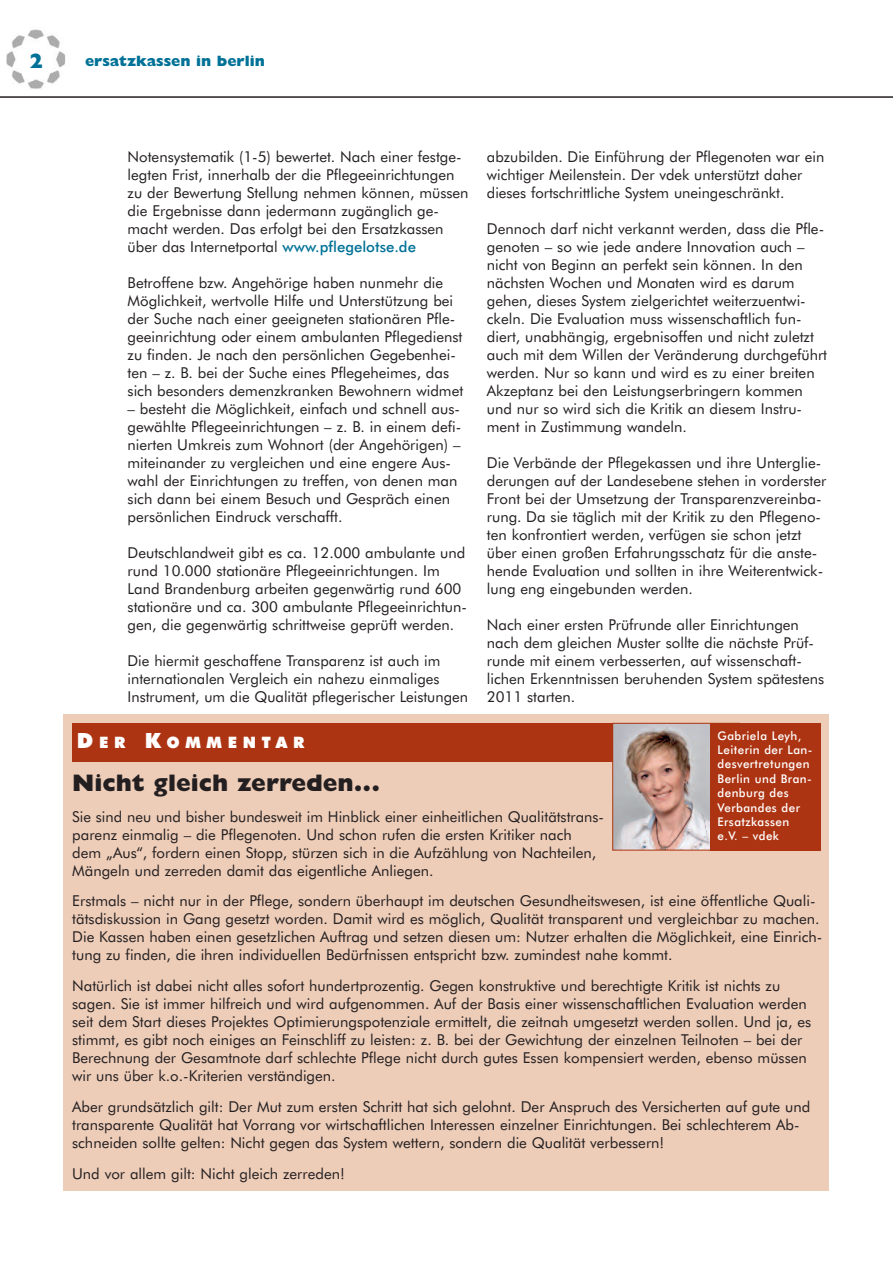
<style>
.page{position:relative;width:893px;height:1263px;background:#fff}
.page>*{position:absolute;margin:0;border:0;box-sizing:border-box;transform-origin:0 0}
.t1{font:800 24px "Gill Sans";color:#231f20}
.t2{font:800 21px "Gill Sans";color:#007297}
.t3{font:900 15.75px "Futura BT";letter-spacing:.365em;color:#fff}
.t4{font:15px/18px "Futura BT";color:#231f20}
.t5{font:800 15px "Gill Sans";color:#007297}
.t6{font:500 12px/14.4px "Futura BT";letter-spacing:.035em;color:#fff}
.s1{font-weight:500;color:#007297}
.s2{font-size:21px}
</style>
<div class="page">
<img style="left:6px;top:29px;width:60px;height:60px">
<hr style="left:0;top:96px;width:893px;height:2px;background:#231f20">
<div style="left:64px;top:714px;width:765px;height:477px;background:#edccb8"></div>
<div style="left:72px;top:723px;width:749px;height:38px;background:#ad3412"></div>
<img style="left:614px;top:725px;width:96px;height:123px">
<div style="left:612px;top:723px;width:128px;height:127px;border:1px solid #ad3412"></div>
<div style="left:710px;top:723px;width:111px;height:127px;background:#ad3412"></div>
<h2 class="t2" style="left:29px;top:53px;width:16px">2</h2>
<p class="t5" style="left:85px;top:56px;width:181px">ersatzkassen in berlin</p>
<p class="t4" style="left:128px;top:149px;width:343px">Notensystematik (1-5) bewertet. Nach einer festge&shy;legten Frist, innerhalb der die Pflegeeinrichtungen zu der Bewertung Stellung nehmen können, müssen die Ergebnisse dann jedermann zugänglich ge&shy;macht werden. Das erfolgt bei den Ersatzkassen über das Internetportal <span class="s1">www.pflegelotse.de</span></p>
<p class="t4" style="left:128px;top:275px;width:337px">Betroffene bzw. Angehörige haben nunmehr die Möglichkeit, wertvolle Hilfe und Unterstützung bei der Suche nach einer geeigneten stationären Pfle&shy;geeinrichtung oder einem ambulanten Pflegedienst zu finden. Je nach den persönlichen Gegebenhei&shy;ten – z. B. bei der Suche eines Pflegeheimes, das sich besonders demenzkranken Bewohnern widmet</p>
<p class="t4" style="left:128px;top:401px;width:335px">– besteht die Möglichkeit, einfach und schnell aus&shy;gewählte Pflegeeinrichtungen – z. B. in einem defi&shy;nierten Umkreis zum Wohnort (der Angehörigen) – miteinander zu vergleichen und eine engere Aus&shy;wahl der Einrichtungen zu treffen, von denen man sich dann bei einem Besuch und Gespräch einen persönlichen Eindruck verschafft.</p>
<p class="t4" style="left:128px;top:545px;width:341px">Deutschlandweit gibt es ca. 12.000 ambulante und rund 10.000 stationäre Pflegeeinrichtungen. Im Land Brandenburg arbeiten gegenwärtig rund 600 stationäre und ca. 300 ambulante Pflegeeinrichtun&shy;gen, die gegenwärtig schrittweise geprüft werden.</p>
<p class="t4" style="left:128px;top:653px;width:342px">Die hiermit geschaffene Transparenz ist auch im internationalen Vergleich ein nahezu einmaliges<br>Instrument, um die Qualität pflegerischer Leistungen</p>
<p class="t4" style="left:487px;top:149px;width:339px">abzubilden. Die Einführung der Pflegenoten war ein wichtiger Meilenstein. Der vdek unterstützt daher dieses fortschrittliche System uneingeschränkt.</p>
<p class="t4" style="left:487px;top:221px;width:342px">Dennoch darf nicht verkannt werden, dass die Pfle&shy;genoten – so wie jede andere Innovation auch – nicht von Beginn an perfekt sein können. In den nächsten Wochen und Monaten wird es darum gehen, dieses System zielgerichtet weiterzuentwi&shy;ckeln. Die Evaluation muss wissenschaftlich fun&shy;diert, unabhängig, ergebnisoffen und nicht zuletzt auch mit dem Willen der Veränderung durchgeführt werden. Nur so kann und wird es zu einer breiten Akzeptanz bei den Leistungserbringern kommen und nur so wird sich die Kritik an diesem Instru&shy;ment in Zustimmung wandeln.</p>
<p class="t4" style="left:487px;top:455px;width:341px">Die Verbände der Pflegekassen und ihre Unterglie&shy;derungen auf der Landesebene stehen in vorderster Front bei der Umsetzung der Transparenzvereinba&shy;rung. Da sie täglich mit der Kritik zu den Pflegeno&shy;ten konfrontiert werden, verfügen sie schon jetzt über einen großen Erfahrungsschatz für die anste&shy;hende Evaluation und sollten in ihre Weiterentwick&shy;lung eng eingebunden werden.</p>
<p class="t4" style="left:487px;top:617px;width:339px">Nach einer ersten Prüfrunde aller Einrichtungen nach dem gleichen Muster sollte die nächste Prüf&shy;runde mit einem verbesserten, auf wissenschaft&shy;lichen Erkenntnissen beruhenden System spätestens 2011 starten.</p>
<p class="t3" style="left:77px;top:736px;width:229px"><span class="s2">D</span>ER <span class="s2">K</span>OMMENTAR</p>
<p class="t6" style="left:718px;top:729px;width:96px">Gabriela Leyh,<br>Leiterin der Lan&shy;desvertretungen<br>Berlin und Bran&shy;denburg des<br>Verbandes der<br>Ersatzkassen<br>e.V. – vdek</p>
<h1 class="t1" style="left:72px;top:774px;width:309px">Nicht gleich zerreden...</h1>
<p class="t4" style="left:72px;top:808px;width:533px">Sie sind neu und bisher bundesweit im Hinblick einer einheitlichen Qualitätstrans&shy;parenz einmalig – die Pflegenoten. Und schon rufen die ersten Kritiker nach dem „Aus“, fordern einen Stopp, stürzen sich in die Aufzählung von Nachteilen, Mängeln und zerreden damit das eigentliche Anliegen.</p>
<p class="t4" style="left:72px;top:893px;width:752px">Erstmals – nicht nur in der Pflege, sondern überhaupt im deutschen Gesundheitswesen, ist eine öffentliche Quali&shy;tätsdiskussion in Gang gesetzt worden. Damit wird es möglich, Qualität transparent und vergleichbar zu machen.<br>Die Kassen haben einen gesetzlichen Auftrag und setzen diesen um: Nutzer erhalten die Möglichkeit, eine Einrich&shy;tung zu finden, die ihren individuellen Bedürfnissen entspricht bzw. zumindest nahe kommt.</p>
<p class="t4" style="left:72px;top:978px;width:741px">Natürlich ist dabei nicht alles sofort hundertprozentig. Gegen konstruktive und berechtigte Kritik ist nichts zu sagen. Sie ist immer hilfreich und wird aufgenommen. Auf der Basis einer wissenschaftlichen Evaluation werden seit dem Start dieses Projektes Optimierungspotenziale ermittelt, die zeitnah umgesetzt werden sollen. Und ja, es stimmt, es gibt noch einiges an Feinschliff zu leisten: z. B. bei der Gewichtung der einzelnen Teilnoten – bei der Berechnung der Gesamtnote darf schlechte Pflege nicht durch gutes Essen kompensiert werden, ebenso müssen wir uns über k.o.-Kriterien verständigen.</p>
<p class="t4" style="left:72px;top:1099px;width:740px">Aber grundsätzlich gilt: Der Mut zum ersten Schritt hat sich gelohnt. Der Anspruch des Versicherten auf gute und transparente Qualität hat Vorrang vor wirtschaftlichen Interessen einzelner Einrichtungen. Bei schlechterem Ab&shy;schneiden sollte gelten: Nicht gegen das System wettern, sondern die Qualität verbessern!</p>
<p class="t4" style="left:72px;top:1165px;width:274px">Und vor allem gilt: Nicht gleich zerreden!</p>
</div>
